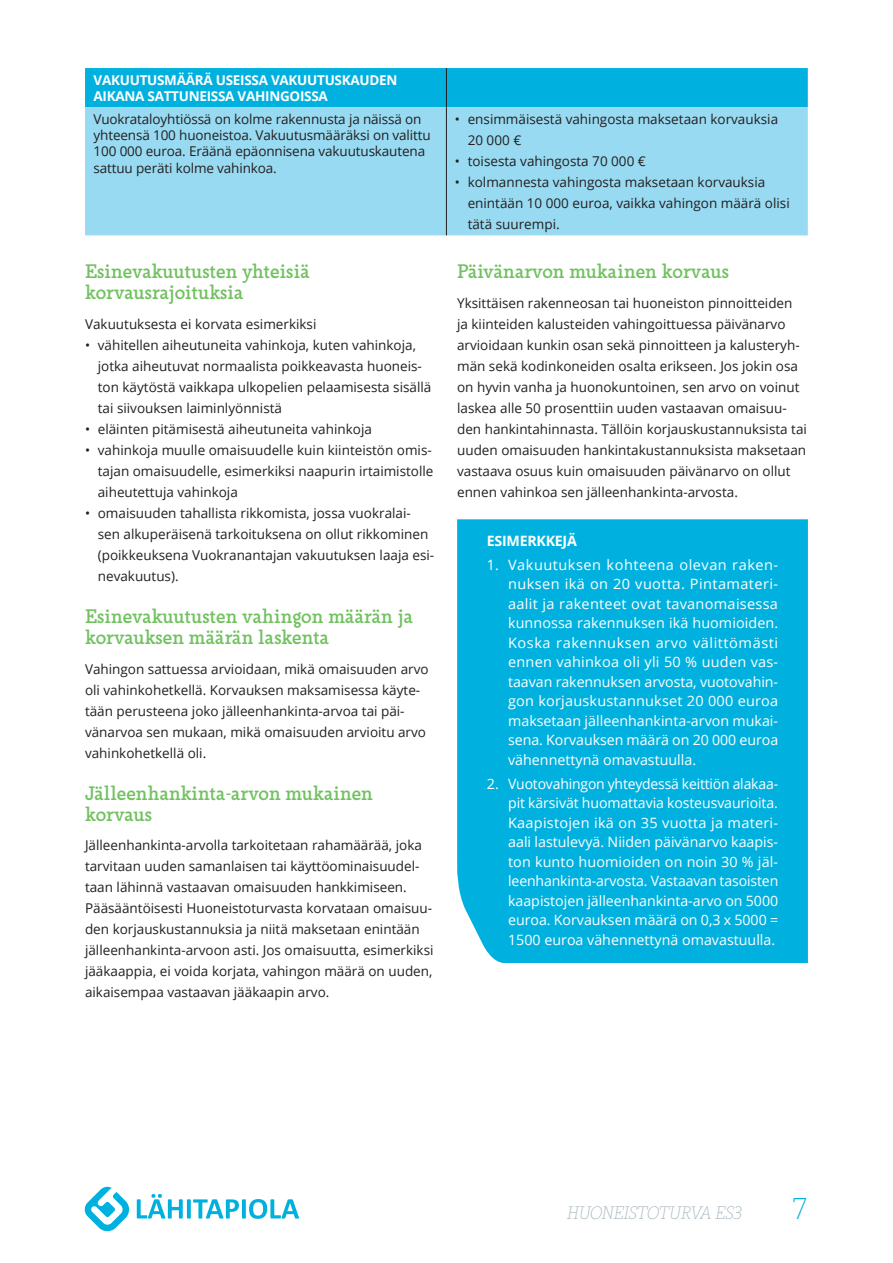
<style>
.page{position:relative;width:893px;height:1263px;background:#fff}
.page>*{position:absolute;margin:0;border:0;box-sizing:border-box;transform-origin:0 0}
.t1{font:300 30px "Lahitapiola Slab";color:#00b1df}
.t2{font:19.5px/21px "Lahitapiola Slab";color:#71c160}
.t3{font:italic 300 18px "Lahitapiola Slab";letter-spacing:-.025em;color:#a7b7be}
.t4{font:14.25px/19.5px "Open Sans";color:#fff;text-align:justify}
.t5{font:700 14.25px "Open Sans";letter-spacing:-.02em;color:#fff}
.t6{font:13.5px/21px "Open Sans";color:#231f20}
.t7{font:700 13.5px/16.2px "Open Sans";letter-spacing:-.02em;color:#fff}
</style>
<div class="page">
<svg style="left:137px;top:1194px;width:162px;height:25px"></svg>
<svg style="left:84px;top:1186px;width:46px;height:46px"></svg>
<div style="left:85px;top:68px;width:723px;height:39px;background:#00b1df"></div>
<div style="left:85px;top:107px;width:723px;height:128px;background:#98daf1"></div>
<hr style="left:446px;top:68px;width:1px;height:39px;background:#231f20">
<hr style="left:446px;top:107px;width:1px;height:128px;background:#231f20">
<div style="left:457px;top:519px;width:351px;height:444px;background:#00b1df"></div>
<p class="t7" style="left:94px;top:71px;width:305px">VAKUUTUSMÄÄRÄ USEISSA VAKUUTUSKAUDEN<br>AIKANA SATTUNEISSA VAHINGOISSA</p>
<p class="t6" style="left:94px;top:111px;width:339px;line-height:16.2px">Vuokrataloyhtiössä on kolme rakennusta ja näissä on yhteensä 100 huoneistoa. Vakuutusmääräksi on valittu 100 000 euroa. Eräänä epäonnisena vakuutuskautena sattuu peräti kolme vahinkoa.</p>
<p class="t6" style="left:468px;top:108px;width:312px;text-indent:-13px">• ensimmäisestä vahingosta maksetaan korvauksia<br>20 000 €</p>
<p class="t6" style="left:455px;top:150px;width:192px">• toisesta vahingosta 70 000 €</p>
<p class="t6" style="left:468px;top:171px;width:324px;text-indent:-13px">• kolmannesta vahingosta maksetaan korvauksia enintään 10 000 euroa, vaikka vahingon määrä olisi tätä suurempi.</p>
<h2 class="t2" style="left:85px;top:261px;width:226px">Esinevakuutusten yhteisiä korvausrajoituksia</h2>
<p class="t6" style="left:85px;top:313px;width:233px">Vakuutuksesta ei korvata esimerkiksi</p>
<p class="t6" style="left:98px;top:334px;width:335px;text-indent:-13px">• vähitellen aiheutuneita vahinkoja, kuten vahinkoja, jotka aiheutuvat normaalista poikkeavasta huoneis&shy;ton käytöstä vaikkapa ulkopelien pelaamisesta sisällä tai siivouksen laiminlyönnistä</p>
<p class="t6" style="left:85px;top:418px;width:288px">• eläinten pitämisestä aiheutuneita vahinkoja</p>
<p class="t6" style="left:98px;top:439px;width:337px;text-indent:-13px">• vahinkoja muulle omaisuudelle kuin kiinteistön omis&shy;tajan omaisuudelle, esimerkiksi naapurin irtaimistolle aiheutettuja vahinkoja</p>
<p class="t6" style="left:98px;top:502px;width:338px;text-indent:-13px">• omaisuuden tahallista rikkomista, jossa vuokralai&shy;sen alkuperäisenä tarkoituksena on ollut rikkominen (poikkeuksena Vuokranantajan vakuutuksen laaja esi&shy;nevakuutus).</p>
<h2 class="t2" style="left:85px;top:605px;width:330px">Esinevakuutusten vahingon määrän ja korvauksen määrän laskenta</h2>
<p class="t6" style="left:85px;top:658px;width:345px">Vahingon sattuessa arvioidaan, mikä omaisuuden arvo oli vahinkohetkellä. Korvauksen maksamisessa käyte&shy;tään perusteena joko jälleenhankinta-arvoa tai päi&shy;vänarvoa sen mukaan, mikä omaisuuden arvioitu arvo vahinkohetkellä oli.</p>
<h2 class="t2" style="left:85px;top:782px;width:290px">Jälleenhankinta-arvon mukainen korvaus</h2>
<p class="t6" style="left:85px;top:835px;width:350px">Jälleenhankinta-arvolla tarkoitetaan rahamäärää, joka tarvitaan uuden samanlaisen tai käyttöominaisuudel&shy;taan lähinnä vastaavan omaisuuden hankkimiseen.<br>Pääsääntöisesti Huoneistoturvasta korvataan omaisuu&shy;den korjauskustannuksia ja niitä maksetaan enintään jälleenhankinta-arvoon asti. Jos omaisuutta, esimerkiksi jääkaappia, ei voida korjata, vahingon määrä on uuden, aikaisempaa vastaavan jääkaapin arvo.</p>
<h2 class="t2" style="left:457px;top:261px;width:273px">Päivänarvon mukainen korvaus</h2>
<p class="t6" style="left:457px;top:292px;width:351px">Yksittäisen rakenneosan tai huoneiston pinnoitteiden<br>ja kiinteiden kalusteiden vahingoittuessa päivänarvo arvioidaan kunkin osan sekä pinnoitteen ja kalusteryh&shy;män sekä kodinkoneiden osalta erikseen. Jos jokin osa on hyvin vanha ja huonokuntoinen, sen arvo on voinut laskea alle 50 prosenttiin uuden vastaavan omaisuu&shy;den hankintahinnasta. Tällöin korjauskustannuksista tai uuden omaisuuden hankintakustannuksista maksetaan vastaava osuus kuin omaisuuden päivänarvo on ollut ennen vahinkoa sen jälleenhankinta-arvosta.</p>
<p class="t5" style="left:487px;top:531px;width:91px">ESIMERKKEJÄ</p>
<p class="t4" style="left:508px;top:555px;width:272px;text-indent:-21px">1. Vakuutuksen kohteena olevan raken&shy;nuksen ikä on 20 vuotta. Pintamateri&shy;aalit ja rakenteet ovat tavanomaisessa kunnossa rakennuksen ikä huomioiden.<br>Koska rakennuksen arvo välittömästi ennen vahinkoa oli yli 50 % uuden vas&shy;taavan rakennuksen arvosta, vuotovahin&shy;gon korjauskustannukset 20 000 euroa maksetaan jälleenhankinta-arvon mukai&shy;sena. Korvauksen määrä on 20 000 euroa vähennettynä omavastuulla.</p>
<p class="t4" style="left:508px;top:773px;width:272px;text-indent:-21px">2. Vuotovahingon yhteydessä keittiön alakaa&shy;pit kärsivät huomattavia kosteusvaurioita.<br>Kaapistojen ikä on 35 vuotta ja materi&shy;aali lastulevyä. Niiden päivänarvo kaapis&shy;ton kunto huomioiden on noin 30 % jäl&shy;leenhankinta-arvosta. Vastaavan tasoisten kaapistojen jälleenhankinta-arvo on 5000 euroa. Korvauksen määrä on 0,3 x 5000 = 1500 euroa vähennettynä omavastuulla.</p>
<h3 class="t3" style="left:567px;top:1201px;width:177px">HUONEISTOTURVA ES3</h3>
<h1 class="t1" style="left:792px;top:1190px;width:17px">7</h1>
</div>
